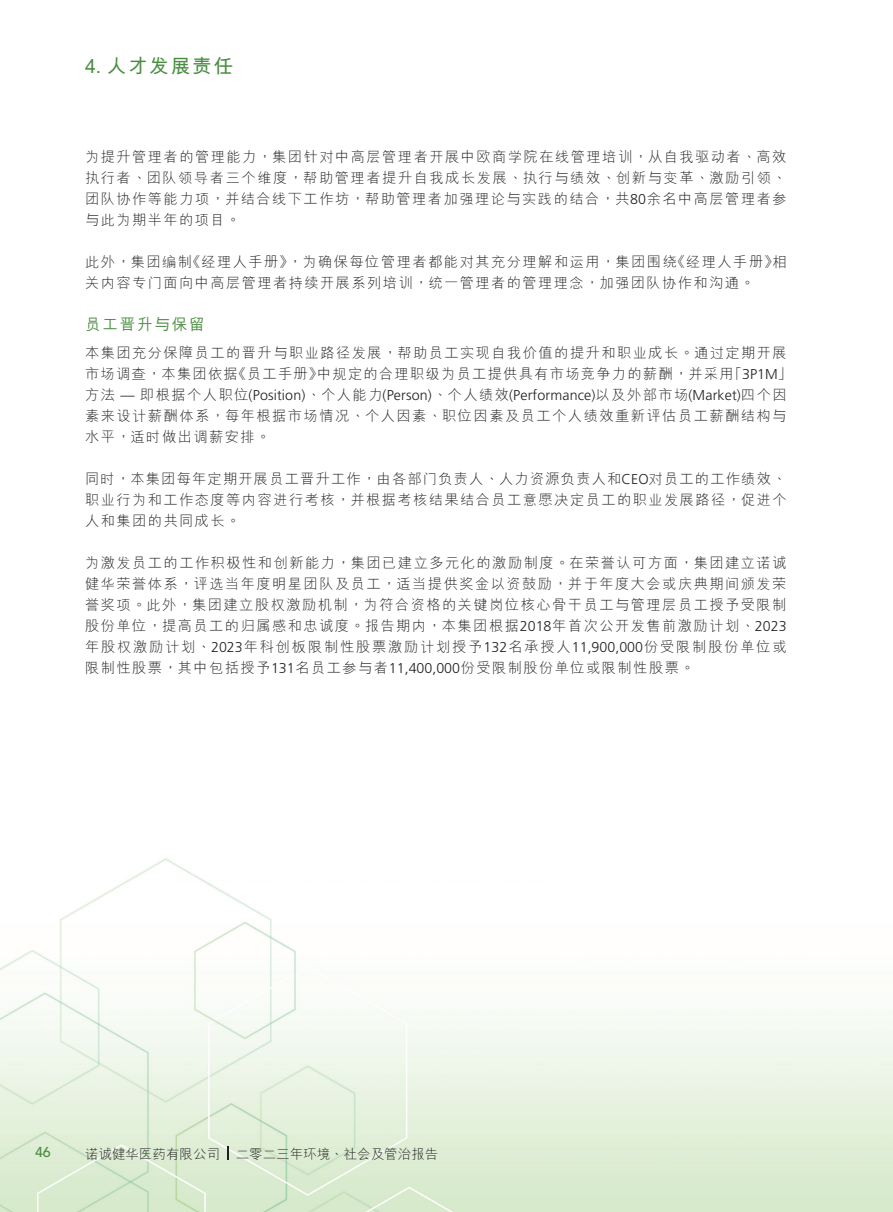
<style>
.page{position:relative;width:893px;height:1212px;background:#fff}
.page>*{position:absolute;margin:0;border:0;box-sizing:border-box;transform-origin:0 0}
.t1{font:700 19.5px "M Hei HKS";letter-spacing:.1em;color:#4a8d42}
._02_H2{font:500 15.75px "M Hei HKS";letter-spacing:.1em;color:#4a8d42}
._00_txt{font:300 14.25px/21px "M Hei HKS";letter-spacing:.1em;color:#231f20;text-align:justify}
.t2{font:500 14.25px "Avenir LT Std";color:#4a8d42}
.t3{font:300 13.5px "M Hei HKS";color:#231f20}
.s1{font-family:"Frutiger LT Std"}
</style>
<div class="page">
<img style="left:0;top:858px;width:893px;height:354px">
<svg style="left:227px;top:1146px;width:2px;height:14px"></svg>
<h1 class="t1" style="left:85px;top:51px;width:150px">4. 人才發展責任</h1>
<p class="_00_txt" style="left:85px;top:145px;width:703px">為提升管理者的管理能力，集團針對中高層管理者開展中歐商學院在線管理培訓，從自我驅動者、高效執行者、團隊領導者三個維度，幫助管理者提升自我成長發展、執行與績效、創新與變革、激勵引領、團隊協作等能力項，並結合線下工作坊，幫助管理者加強理論與實踐的結合，共<span class="s1">80</span>余名中高層管理者參與此為期半年的項目。</p>
<p class="_00_txt" style="left:85px;top:250px;width:703px">此外，集團編製《經理人手冊》，為確保每位管理者都能對其充分理解和運用，集團圍繞《經理人手冊》相關內容專門面向中高層管理者持續開展系列培訓，統一管理者的管理理念，加強團隊協作和溝通。</p>
<p class="_02_H2" style="left:85px;top:312px;width:121px">員工晉升與保留</p>
<p class="_00_txt" style="left:85px;top:342px;width:708px;text-align:left">本集團充分保障員工的晉升與職業路徑發展，幫助員工實現自我價值的提升和職業成長。通過定期開展市場調查，本集團依據《員工手冊》中規定的合理職級為員工提供具有市場競爭力的薪酬，並採用「<span class="s1">3P1M</span>」方法 <span class="s1">—</span> 即根據個人職位<span class="s1">(Position)</span>、個人能力<span class="s1">(Person)</span>、個人績效<span class="s1">(Performance)</span>以及外部市場<span class="s1">(Market)</span>四個因素來設計薪酬體系，每年根據市場情況、個人因素、職位因素及員工個人績效重新評估員工薪酬結構與水平，適時做出調薪安排。</p>
<p class="_00_txt" style="left:85px;top:468px;width:703px">同時，本集團每年定期開展員工晉升工作，由各部門負責人、人力資源負責人和<span class="s1">CEO</span>對員工的工作績效、職業行為和工作態度等內容進行考核，並根據考核結果結合員工意願決定員工的職業發展路徑，促進個人和集團的共同成長。</p>
<p class="_00_txt" style="left:85px;top:552px;width:703px">為激發員工的工作積極性和創新能力，集團已建立多元化的激勵制度。在榮譽認可方面，集團建立諾誠健華榮譽體系，評選當年度明星團隊及員工，適當提供獎金以資鼓勵，並於年度大會或慶典期間頒發榮譽獎項。此外，集團建立股權激勵機制，為符合資格的關鍵崗位核心骨幹員工與管理層員工授予受限制股份單位，提高員工的歸屬感和忠誠度。報告期內，本集團根據<span class="s1">2018</span>年首次公開發售前激勵計劃、<span class="s1">2023</span>年股權激勵計劃、<span class="s1">2023</span>年科創板限制性股票激勵計劃授予<span class="s1">132</span>名承授人<span class="s1">11,900,000</span>份受限制股份單位或限制性股票，其中包括授予<span class="s1">131</span>名員工參與者<span class="s1">11,400,000</span>份受限制股份單位或限制性股票。</p>
<p class="t2" style="left:35px;top:1144px;width:17px">46</p>
<p class="t3" style="left:85px;top:1144px;width:355px">諾誠健華醫藥有限公司 二零二三年環境、社會及管治報告</p>
</div>
